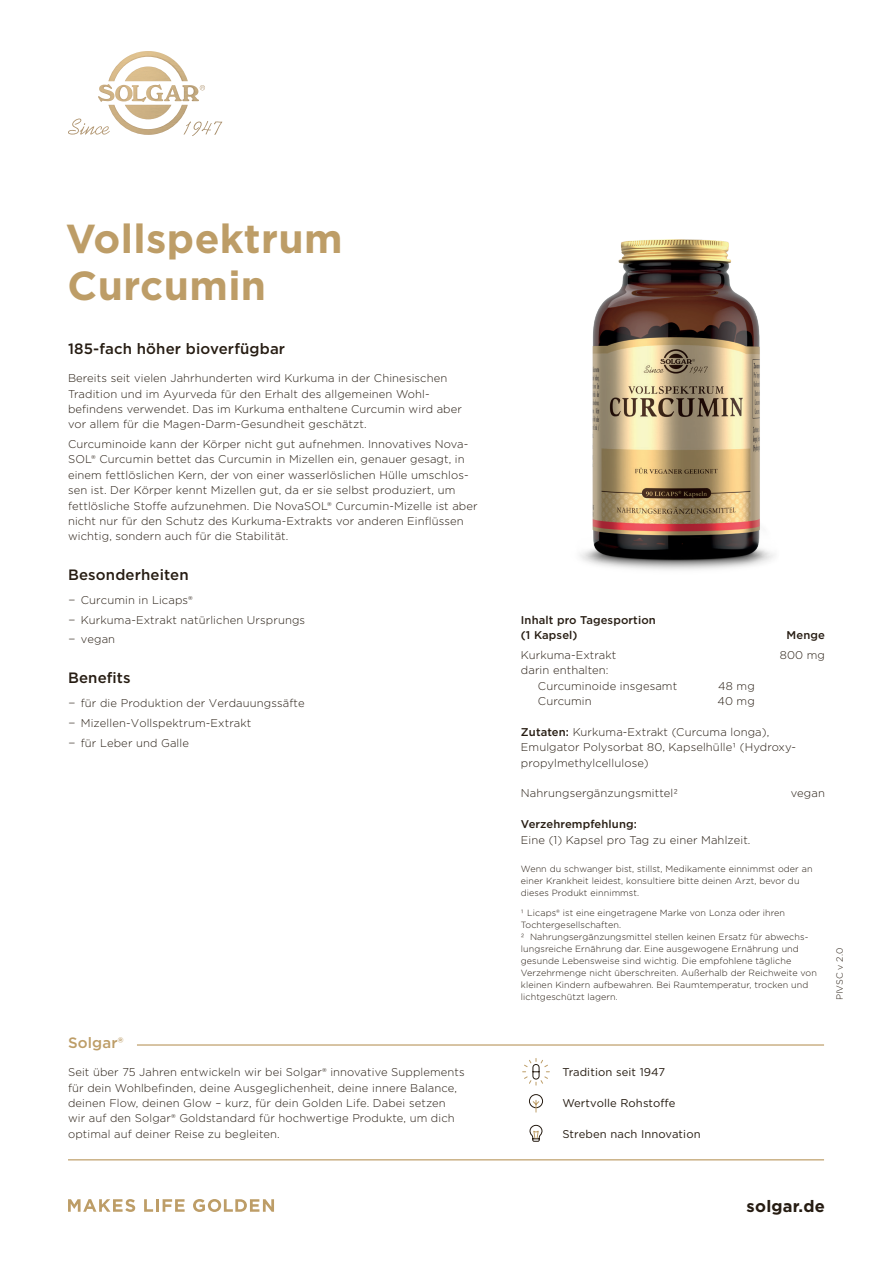
<style>
.page{position:relative;width:893px;height:1263px;background:#fff}
.page>*{position:absolute;margin:0;border:0;box-sizing:border-box;transform-origin:0 0}
.t1{font:700 40.5px/46.5px "Gotham";letter-spacing:.01em;color:#bd9d67}
.t2{font:700 16.5px "Gotham";letter-spacing:.015em;color:#261c12}
.t3{font:500 15px "Gotham";letter-spacing:.01em;color:#261c12}
.t4{font:500 15px "Gotham";letter-spacing:.01em;color:#bd9d67}
.t5{font:300 11.25px/15.5px "Gotham";letter-spacing:.01em;color:#261c12}
.t6{font:11.25px "Gotham";letter-spacing:.01em;color:#261c12}
.t7{font:500 11.25px/15.5px "Gotham";letter-spacing:.01em;color:#261c12}
.t8{font:300 9px/12px "Gotham";letter-spacing:.01em;color:#261c12}
.s1{font-weight:500}
</style>
<div class="page">
<svg style="left:522px;top:1058px;width:28px;height:28px"></svg>
<hr style="left:137px;top:1044px;width:687px;height:1px;background:#bd9d67">
<hr style="left:68px;top:1159px;width:756px;height:1px;background:#bd9d67">
<svg style="left:68px;top:1199px;width:67px;height:13px"></svg>
<svg style="left:144px;top:1199px;width:41px;height:13px"></svg>
<svg style="left:193px;top:1199px;width:81px;height:13px"></svg>
<img style="left:148px;top:105px;width:40px;height:30px">
<img style="left:214px;top:121px;width:8px;height:14px">
<img style="left:202px;top:121px;width:6px;height:14px">
<svg style="left:92px;top:126px;width:15px;height:8px"></svg>
<img style="left:72px;top:119px;width:7px;height:14px">
<svg style="left:183px;top:122px;width:16px;height:13px"></svg>
<img style="left:125px;top:105px;width:46px;height:14px">
<img style="left:115px;top:85px;width:27px;height:16px">
<svg style="left:99px;top:84px;width:9px;height:4px"></svg>
<img style="left:182px;top:85px;width:7px;height:16px">
<img style="left:146px;top:85px;width:28px;height:16px">
<svg style="left:200px;top:85px;width:5px;height:5px"></svg>
<img style="left:124px;top:51px;width:24px;height:8px">
<img style="left:125px;top:67px;width:46px;height:14px">
<svg style="left:529px;top:1124px;width:14px;height:18px"></svg>
<div style="left:529px;top:1094px;width:14px;height:14px;border:1px solid #261c12;border-radius:50%"></div>
<svg style="left:532px;top:1100px;width:8px;height:13px"></svg>
<img style="left:580px;top:239px;width:194px;height:331px">
<h1 class="t1" style="left:66px;top:215px;width:278px">Vollspektrum<br>Curcumin</h1>
<h3 class="t3" style="left:68px;top:339px;width:219px">185-fach höher bioverfügbar</h3>
<p class="t5" style="left:68px;top:370px;width:395px">Bereits seit vielen Jahrhunderten wird Kurkuma in der Chinesischen Tradition und im Ayurveda für den Erhalt des allgemeinen Wohl&shy;befindens verwendet. Das im Kurkuma enthaltene Curcumin wird aber vor allem für die Magen-Darm-Gesundheit geschätzt.</p>
<p class="t5" style="left:68px;top:436px;width:411px">Curcuminoide kann der Körper nicht gut aufnehmen. Innovatives Nova-SOL® Curcumin bettet das Curcumin in Mizellen ein, genauer gesagt, in einem fettlöslichen Kern, der von einer wasserlöslichen Hülle umschlos&shy;sen ist. Der Körper kennt Mizellen gut, da er sie selbst produziert, um fettlösliche Stoffe aufzunehmen. Die NovaSOL® Curcumin-Mizelle ist aber nicht nur für den Schutz des Kurkuma-Extrakts vor anderen Einflüssen wichtig, sondern auch für die Stabilität.</p>
<h3 class="t3" style="left:68px;top:565px;width:122px">Besonderheiten</h3>
<p class="t5" style="left:68px;top:590px;width:238px;line-height:19.6px">− Curcumin in Licaps®<br>− Kurkuma-Extrakt natürlichen Ursprungs − vegan</p>
<h3 class="t3" style="left:68px;top:668px;width:64px">Benefits</h3>
<p class="t5" style="left:68px;top:693px;width:238px;line-height:19.6px">− für die Produktion der Verdauungssäfte − Mizellen-Vollspektrum-Extrakt<br>− für Leber und Galle</p>
<p class="t7" style="left:521px;top:612px;width:136px">Inhalt pro Tagesportion (1 Kapsel)</p>
<p class="t7" style="left:787px;top:627px;width:40px">Menge</p>
<p class="t5" style="left:521px;top:647px;width:97px">Kurkuma-Extrakt</p>
<p class="t5" style="left:780px;top:647px;width:47px">800 mg</p>
<p class="t5" style="left:538px;top:662px;width:141px;text-indent:-17px">darin enthalten:<br>Curcuminoide insgesamt</p>
<p class="t5" style="left:718px;top:678px;width:38px">48 mg</p>
<p class="t5" style="left:538px;top:693px;width:55px">Curcumin</p>
<p class="t5" style="left:717px;top:693px;width:39px">40 mg</p>
<p class="t5" style="left:521px;top:724px;width:277px"><span class="s1">Zutaten:</span> Kurkuma-Extrakt (Curcuma longa),<br>Emulgator Polysorbat 80, Kapselhülle1 (Hydroxy&shy;propylmethylcellulose)</p>
<p class="t5" style="left:521px;top:785px;width:159px">Nahrungsergänzungsmittel2</p>
<p class="t5" style="left:791px;top:785px;width:36px">vegan</p>
<p class="t7" style="left:521px;top:816px;width:117px">Verzehrempfehlung:</p>
<p class="t5" style="left:521px;top:831px;width:231px">Eine (1) Kapsel pro Tag zu einer Mahlzeit.</p>
<p class="t8" style="left:521px;top:862px;width:293px">Wenn du schwanger bist, stillst, Medikamente einnimmst oder an einer Krankheit leidest, konsultiere bitte deinen Arzt, bevor du dieses Produkt einnimmst.</p>
<p class="t8" style="left:521px;top:907px;width:297px">1 Licaps® ist eine eingetragene Marke von Lonza oder ihren Tochtergesellschaften.<br>2 Nahrungsergänzungsmittel stellen keinen Ersatz für abwechs&shy;lungsreiche Ernährung dar. Eine ausgewogene Ernährung und gesunde Lebensweise sind wichtig. Die empfohlene tägliche Verzehrmenge nicht überschreiten. Außerhalb der Reichweite von kleinen Kindern aufbewahren. Bei Raumtemperatur, trocken und lichtgeschützt lagern.</p>
<p class="t8" style="left:833px;top:1000px;width:54px;rotate:-90deg">PIVSC v 2.0</p>
<h3 class="t4" style="left:68px;top:1033px;width:57px">Solgar®</h3>
<p class="t5" style="left:68px;top:1064px;width:398px">Seit über 75 Jahren entwickeln wir bei Solgar® innovative Supplements</p>
<p class="t6" style="left:562px;top:1065px;width:104px">Tradition seit 1947</p>
<p class="t5" style="left:68px;top:1079px;width:390px">für dein Wohlbefinden, deine Ausgeglichenheit, deine innere Balance, deinen Flow, deinen Glow – kurz, für dein Golden Life. Dabei setzen wir auf den Solgar® Goldstandard für hochwertige Produkte, um dich optimal auf deiner Reise zu begleiten.</p>
<p class="t6" style="left:562px;top:1096px;width:115px">Wertvolle Rohstoffe</p>
<p class="t6" style="left:562px;top:1127px;width:140px">Streben nach Innovation</p>
<h2 class="t2" style="left:747px;top:1195px;width:80px">solgar.de</h2>
</div>
